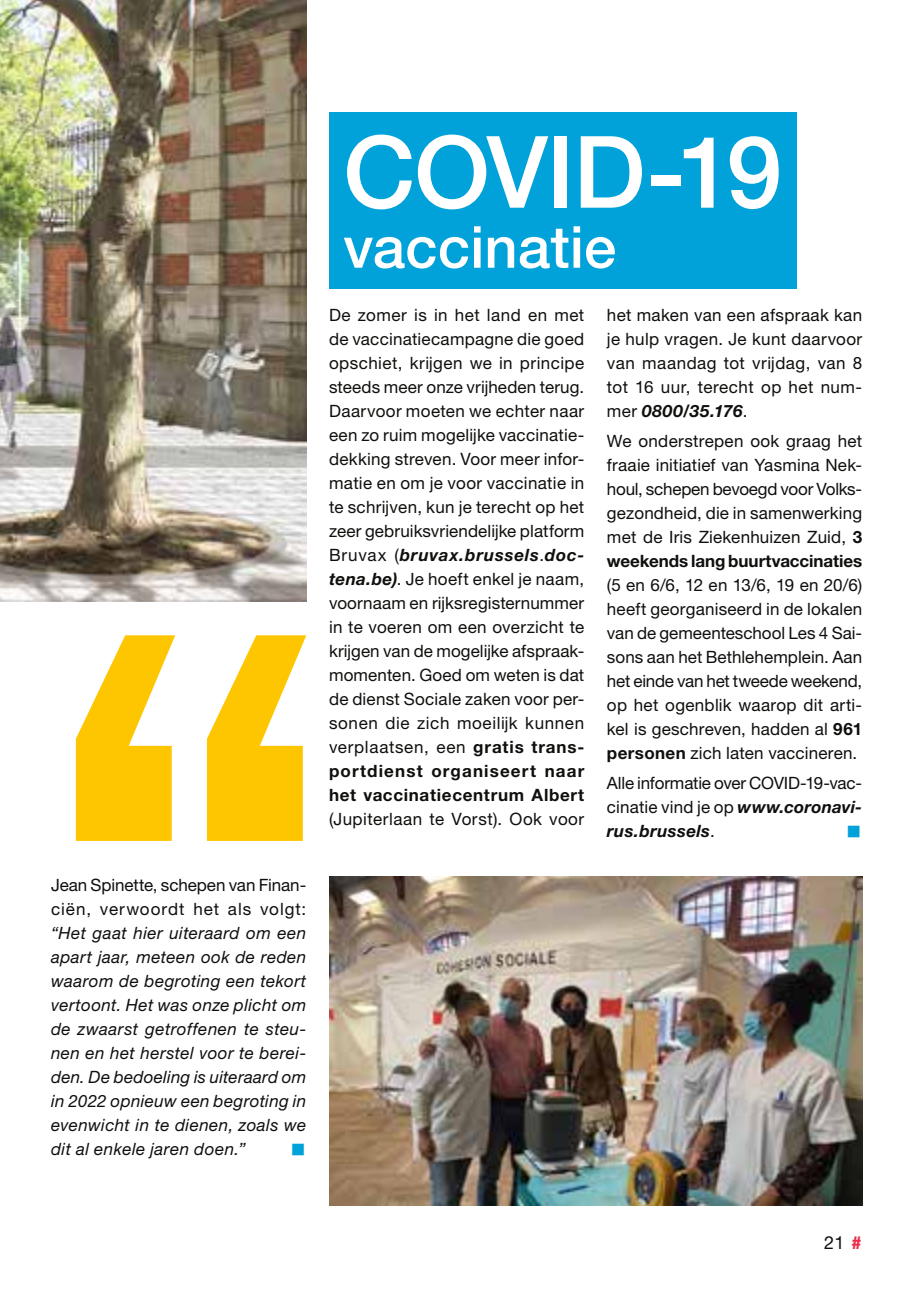
<style>
.page{position:relative;width:919px;height:1299px;background:#fff}
.page>*{position:absolute;margin:0;border:0;box-sizing:border-box;transform-origin:0 0}
.t1{font:500 100px "Helvetica Neue LT Pro";letter-spacing:-.015em;color:#fff}
.t2{font:500 58px "Helvetica Neue LT Pro";letter-spacing:.005em;color:#fff}
.t3{font:18px "Helvetica Neue LT Pro";color:#0f0f0d}
.t4{font:17px/24px "Helvetica Neue LT Pro";letter-spacing:.015em;color:#0f0f0d;text-align:justify}
.t5{font:italic 17px/24px "Helvetica Neue LT Pro";letter-spacing:.025em;color:#0f0f0d;text-align:justify}
.s1{font-weight:700;font-style:italic}
.s2{font-weight:700}
.s3{font-weight:800;color:#ed2e49}
</style>
<div class="page">
<img style="left:0;top:0;width:306px;height:601px">
<div style="left:329px;top:112px;width:467px;height:176px;background:#00a2d9"></div>
<svg style="left:76px;top:635px;width:230px;height:205px"></svg>
<img style="left:329px;top:876px;width:533px;height:329px">
<p class="t4" style="left:51px;top:872px;width:257px">Jean Spinette, schepen van Finan&shy;ciën, verwoordt het als volgt:</p>
<p class="t5" style="left:51px;top:920px;width:257px">“Het gaat hier uiteraard om een apart jaar, meteen ook de reden waarom de begroting een tekort vertoont. Het was onze plicht om de zwaarst getroffenen te steu&shy;nen en het herstel voor te berei&shy;den. De bedoeling is uiteraard om in 2022 opnieuw een begroting in evenwicht in te dienen, zoals we dit al enkele jaren doen.”</p>
<h1 class="t1" style="left:343px;top:112px;width:440px">COVID-19</h1>
<h2 class="t2" style="left:343px;top:212px;width:274px">vaccinatie</h2>
<p class="t4" style="left:329px;top:302px;width:257px;text-align:left">De zomer is in het land en met de vaccinatiecampagne die goed opschiet, krijgen we in principe steeds meer onze vrijheden terug.<br>Daarvoor moeten we echter naar een zo ruim mogelijke vaccinatie&shy;dekking streven. Voor meer infor&shy;matie en om je voor vaccinatie in te schrijven, kun je terecht op het zeer gebruiksvriendelijke platform<br>Bruvax (<span class="s1">bruvax.brussels</span>. <span class="s1">doc&shy;tena.be)</span>. Je hoeft enkel je naam, voornaam en rijksregisternummer in te voeren om een overzicht te krijgen van de mogelijke afspraak&shy;momenten. Goed om weten is dat de dienst Sociale zaken voor per&shy;sonen die zich moeilijk kunnen verplaatsen, een <span class="s2">gratis trans&shy;portdienst organiseert naar het vaccinatiecentrum Albert</span></p>
<p class="t4" style="left:329px;top:807px;width:257px">(Jupiterlaan te Vorst). Ook voor</p>
<p class="t4" style="left:607px;top:303px;width:257px">het maken van een afspraak kan je hulp vragen. Je kunt daarvoor van maandag tot vrijdag, van 8 tot 16 uur, terecht op het num&shy;mer <span class="s1">0800/35.176</span>.</p>
<p class="t4" style="left:607px;top:429px;width:257px">We onderstrepen ook graag het fraaie initiatief van Yasmina Nek&shy;houl, schepen bevoegd voor Volks&shy;gezondheid, die in samenwerking met de Iris Ziekenhuizen Zuid, <span class="s2">3 weekends lang buurtvaccinaties</span></p>
<p class="t4" style="left:607px;top:573px;width:257px">(5 en 6/6, 12 en 13/6, 19 en 20/6) heeft georganiseerd in de lokalen van de gemeenteschool Les 4 Sai&shy;sons aan het Bethlehemplein. Aan het einde van het tweede weekend, op het ogenblik waarop dit arti&shy;kel is geschreven, hadden al <span class="s2">961 personen</span> zich laten vaccineren.</p>
<p class="t4" style="left:607px;top:771px;width:257px">Alle informatie over COVID-19-vac&shy;cinatie vind je op <span class="s1">www.coronavi&shy;rus.brussels</span>.</p>
<p class="t3" style="left:824px;top:1232px;width:40px">21 <span class="s3">#</span></p>
</div>
